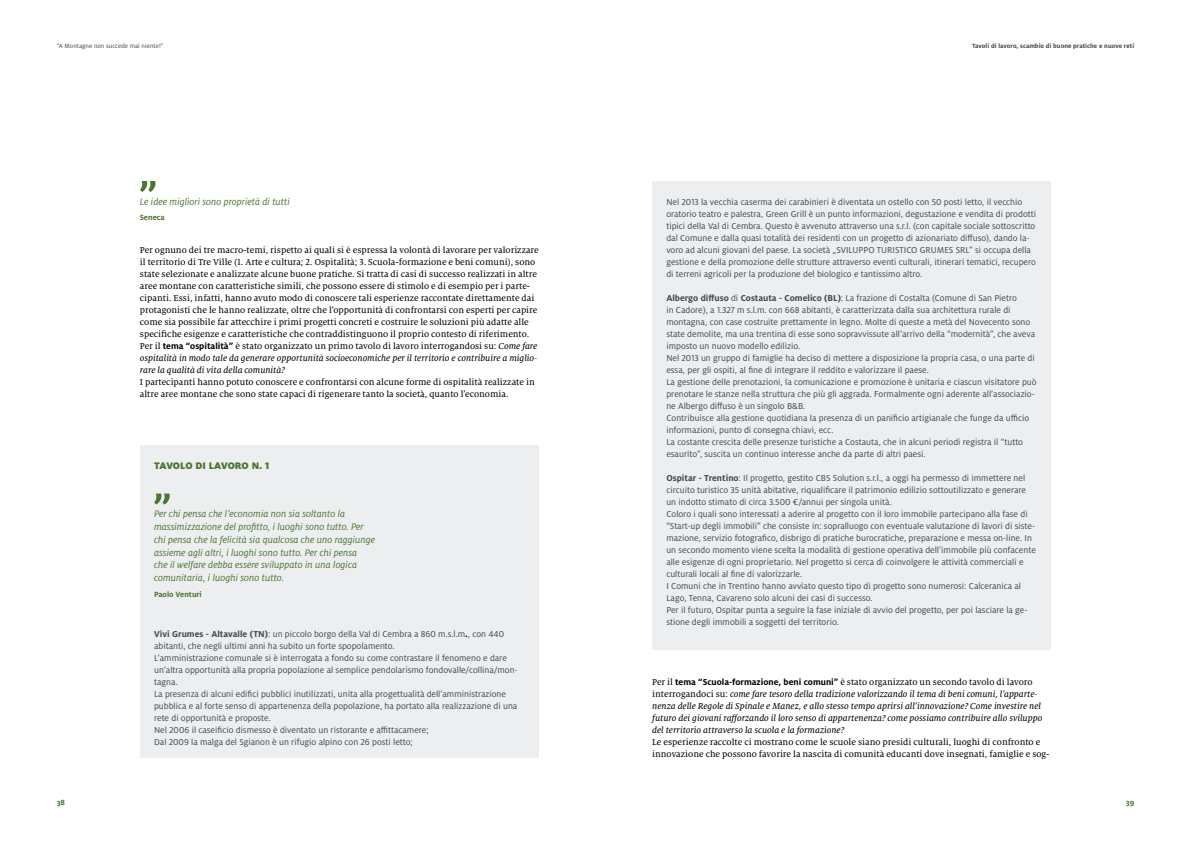
<style>
.page{position:relative;width:1191px;height:842px;background:#fff}
.page>*{position:absolute;margin:0;border:0;box-sizing:border-box;transform-origin:0 0}
.t1{font:italic 10.5px/12.8px "Milo Pro";color:#4b752d}
.t2{font:900 10.5px "Milo Pro";letter-spacing:-.005em;color:#4b752d}
.t3{font:9.5px/12px "Milo Pro";color:#41474d}
.t4{font:9.5px/12px "Milo Serif Pro Text";color:#000}
.t5{font:9.5px/12px "Milo Serif Pro Text Ita";color:#000}
.t6{font:700 8.4px "Milo Pro";letter-spacing:-.005em;color:#4b752d}
.t7{font:700 6.8px "Milo Pro";letter-spacing:.005em;color:#41474d}
.t8{font:6.8px "Milo Pro";letter-spacing:.005em;color:#41474d}
.s1{font-family:"Milo Pro";font-weight:700}
.s2{font-family:"Milo Serif Pro Text Ita"}
.s3{font-weight:700}
.s4{font-weight:700;font-style:italic;color:#000}
.s5{font-family:"Milo Serif Pro Text"}
</style>
<div class="page">
<div style="left:140px;top:445px;width:399px;height:312px;background:#eceef0"></div>
<div style="left:652px;top:181px;width:399px;height:468px;background:#eceef0"></div>
<svg style="left:140px;top:181px;width:15px;height:11px"></svg>
<svg style="left:154px;top:494px;width:16px;height:10px"></svg>
<p class="t8" style="left:57px;top:42px;width:108px">“A Montagne non succede mai niente!”</p>
<p class="t1" style="left:140px;top:195px;width:151px">Le idee migliori sono proprietà di tutti</p>
<p class="t6" style="left:140px;top:213px;width:26px">Seneca</p>
<p class="t4" style="left:140px;top:244px;width:400px">Per ognuno dei tre macro-temi, rispetto ai quali si è espressa la volontà di lavorare per valorizzare il territorio di Tre Ville (1. Arte e cultura; 2. Ospitalità; 3. Scuola-formazione e beni comuni), sono state selezionate e analizzate alcune buone pratiche. Si tratta di casi di successo realizzati in altre aree montane con caratteristiche simili, che possono essere di stimolo e di esempio per i parte&shy;cipanti. Essi, infatti, hanno avuto modo di conoscere tali esperienze raccontate direttamente dai protagonisti che le hanno realizzate, oltre che l’opportunità di confrontarsi con esperti per capire come sia possibile far attecchire i primi progetti concreti e costruire le soluzioni più adatte alle specifiche esigenze e caratteristiche che contraddistinguono il proprio contesto di riferimento.<br>Per il <span class="s1">tema “ospitalità”</span> è stato organizzato un primo tavolo di lavoro interrogandosi su: <span class="s2">Come fare</span></p>
<p class="t5" style="left:140px;top:352px;width:399px">ospitalità in modo tale da generare opportunità socioeconomiche per il territorio e contribuire a miglio&shy;rare la qualità di vita della comunità?</p>
<p class="t4" style="left:140px;top:376px;width:396px">I partecipanti hanno potuto conoscere e confrontarsi con alcune forme di ospitalità realizzate in altre aree montane che sono state capaci di rigenerare tanto la società, quanto l’economia.</p>
<p class="t2" style="left:154px;top:459px;width:117px">TAVOLO DI LAVORO N. 1</p>
<p class="t1" style="left:154px;top:508px;width:223px">Per chi pensa che l’economia non sia soltanto la massimizzazione del profitto, i luoghi sono tutto. Per chi pensa che la felicità sia qualcosa che uno raggiunge assieme agli altri, i luoghi sono tutto. Per chi pensa<br>che il welfare debba essere sviluppato in una logica comunitaria, i luoghi sono tutto.</p>
<p class="t6" style="left:154px;top:589px;width:49px">Paolo Venturi</p>
<p class="t3" style="left:154px;top:628px;width:365px"><span class="s3">Vivi Grumes - Altavalle (TN)</span>: un piccolo borgo della Val di Cembra a 860 m.s.l.m<span class="s4">.</span>, con 440 abitanti, che negli ultimi anni ha subito un forte spopolamento.<br>L’amministrazione comunale si è interrogata a fondo su come contrastare il fenomeno e dare un’altra opportunità alla propria popolazione al semplice pendolarismo fondovalle/collina/mon&shy;tagna.<br>La presenza di alcuni edifici pubblici inutilizzati, unita alla progettualità dell’amministrazione pubblica e al forte senso di appartenenza della popolazione, ha portato alla realizzazione di una rete di opportunità e proposte.<br>Nel 2006 il caseificio dismesso è diventato un ristorante e affittacamere;<br>Dal 2009 la malga del Sgianon è un rifugio alpino con 26 posti letto;</p>
<p class="t7" style="left:972px;top:42px;width:164px">Tavoli di lavoro, scambio di buone pratiche e nuove reti</p>
<p class="t3" style="left:666px;top:196px;width:371px">Nel 2013 la vecchia caserma dei carabinieri è diventata un ostello con 50 posti letto, il vecchio oratorio teatro e palestra, Green Grill è un punto informazioni, degustazione e vendita di prodotti tipici della Val di Cembra. Questo è avvenuto attraverso una s.r.l. (con capitale sociale sottoscritto dal Comune e dalla quasi totalità dei residenti con un progetto di azionariato diffuso), dando la&shy;voro ad alcuni giovani del paese. La società „SVILUPPO TURISTICO GRUMES SRL” si occupa della gestione e della promozione delle strutture attraverso eventi culturali, itinerari tematici, recupero di terreni agricoli per la produzione del biologico e tantissimo altro.</p>
<p class="t3" style="left:666px;top:292px;width:372px"><span class="s3">Albergo diffuso</span> di <span class="s3">Costauta - Comelico (BL)</span>: La frazione di Costalta (Comune di San Pietro<br>in Cadore), a 1.327 m s.l.m. con 668 abitanti, è caratterizzata dalla sua architettura rurale di montagna, con case costruite prettamente in legno. Molte di queste a metà del Novecento sono state demolite, ma una trentina di esse sono sopravvissute all’arrivo della “modernità”, che aveva imposto un nuovo modello edilizio.<br>Nel 2013 un gruppo di famiglie ha deciso di mettere a disposizione la propria casa, o una parte di essa, per gli ospiti, al fine di integrare il reddito e valorizzare il paese.<br>La gestione delle prenotazioni, la comunicazione e promozione è unitaria e ciascun visitatore può prenotare le stanze nella struttura che più gli aggrada. Formalmente ogni aderente all’associazio&shy;ne Albergo diffuso è un singolo B&amp;B.<br>Contribuisce alla gestione quotidiana la presenza di un panificio artigianale che funge da ufficio informazioni, punto di consegna chiavi, ecc.<br>La costante crescita delle presenze turistiche a Costauta, che in alcuni periodi registra il “tutto esaurito”, suscita un continuo interesse anche da parte di altri paesi.</p>
<p class="t3" style="left:666px;top:472px;width:371px"><span class="s3">Ospitar - Trentino</span>: Il progetto, gestito CBS Solution s.r.l., a oggi ha permesso di immettere nel circuito turistico 35 unità abitative, riqualificare il patrimonio edilizio sottoutilizzato e generare un indotto stimato di circa 3.500 €/annui per singola unità.<br>Coloro i quali sono interessati a aderire al progetto con il loro immobile partecipano alla fase di “Start-up degli immobili” che consiste in: sopralluogo con eventuale valutazione di lavori di siste&shy;mazione, servizio fotografico, disbrigo di pratiche burocratiche, preparazione e messa on-line. In un secondo momento viene scelta la modalità di gestione operativa dell’immobile più confacente alle esigenze di ogni proprietario. Nel progetto si cerca di coinvolgere le attività commerciali e culturali locali al fine di valorizzarle.<br>I Comuni che in Trentino hanno avviato questo tipo di progetto sono numerosi: Calceranica al Lago, Tenna, Cavareno solo alcuni dei casi di successo.<br>Per il futuro, Ospitar punta a seguire la fase iniziale di avvio del progetto, per poi lasciare la ge&shy;stione degli immobili a soggetti del territorio.</p>
<p class="t4" style="left:652px;top:676px;width:382px">Per il <span class="s1">tema “Scuola-formazione, beni comuni”</span> è stato organizzato un secondo tavolo di lavoro</p>
<p class="t5" style="left:652px;top:688px;width:391px"><span class="s5">interrogandoci su:</span> come fare tesoro della tradizione valorizzando il tema di beni comuni, l’apparte&shy;nenza delle Regole di Spinale e Manez, e allo stesso tempo aprirsi all’innovazione? Come investire nel futuro dei giovani rafforzando il loro senso di appartenenza? come possiamo contribuire allo sviluppo del territorio attraverso la scuola e la formazione?</p>
<p class="t4" style="left:652px;top:736px;width:399px">Le esperienze raccolte ci mostrano come le scuole siano presidi culturali, luoghi di confronto e innovazione che possono favorire la nascita di comunità educanti dove insegnati, famiglie e sog-</p>
<p class="t6" style="left:57px;top:798px;width:10px">38</p>
<p class="t6" style="left:1125px;top:798px;width:10px">39</p>
</div>
